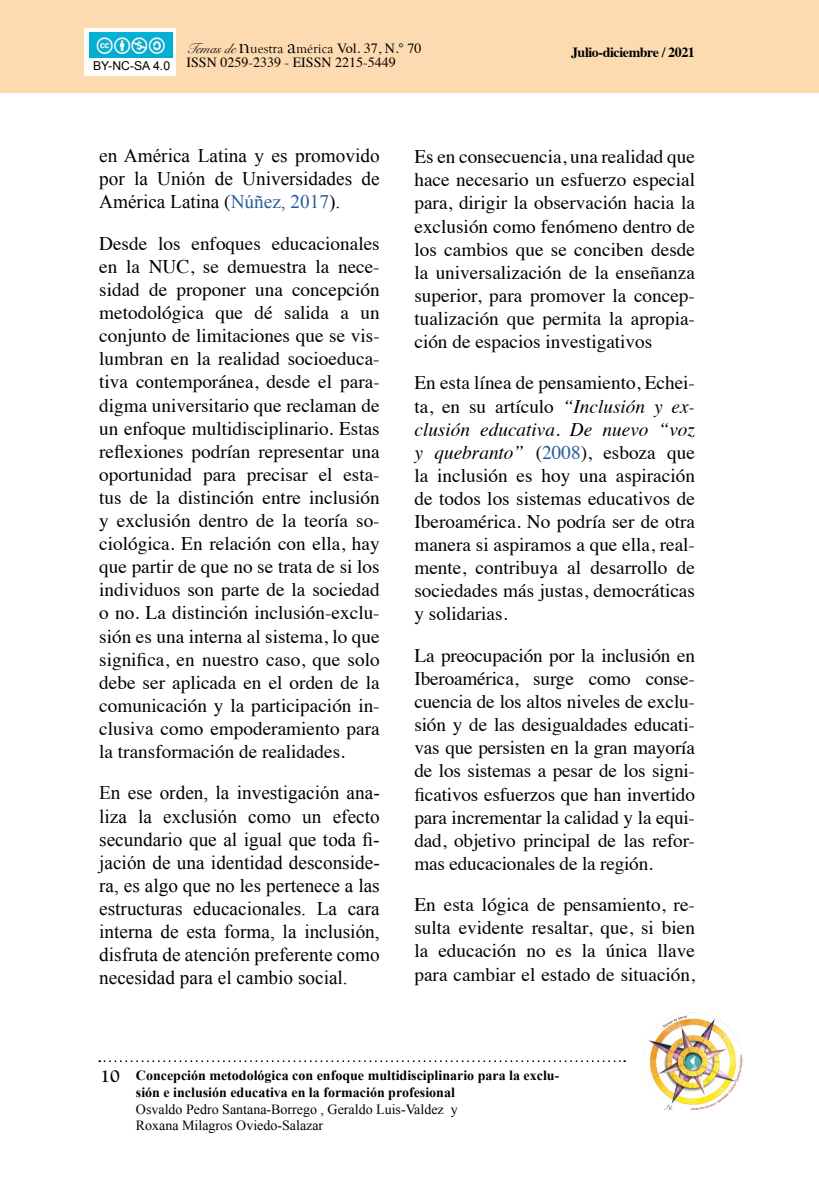
<style>
.page{position:relative;width:819px;height:1197px;background:#fff}
.page>*{position:absolute;margin:0;border:0;box-sizing:border-box;transform-origin:0 0}
.t1{font:19.25px/23.1px "Times";color:#000;text-align:justify}
.t2{font:19.25px/23.1px "Times New Roman";color:#000;text-align:justify}
.t3{font:700 17.5px "Goudy";color:#000}
.t4{font:14.17px "Goudy Old Style T";color:#000}
.t5{font:700 14px/16.8px "Times New Roman";color:#000}
.t6{font:14px/16.8px "Times New Roman";color:#000}
.t7{font:14px "Times";color:#000}
.t8{font:700 14px "Times";letter-spacing:-.03em;color:#000}
.t9{font:12.25px "Arial";color:#000}
.s1{font-family:"Snell Roundhand"}
.s2{font-size:21.18px}
.s3{font-family:"Times"}
.s4{font-family:"Times";font-size:14px}
.s5{color:#275b9b}
.s6{font-style:italic}
</style>
<div class="page">
<div style="left:0;top:0;width:819px;height:93px;background:#fddbb1"></div>
<svg style="left:99px;top:1060px;width:526px;height:2px"></svg>
<img style="left:644px;top:1012px;width:99px;height:98px">
<div style="left:85px;top:29px;width:91px;height:47px;background:#fff"></div>
<img style="left:89px;top:32px;width:83px;height:25px">
<p class="t9" style="left:93px;top:57px;width:79px">BY-NC-SA 4.0</p>
<p class="t4" style="left:187px;top:41px;width:237px"><span class="s1">Temas de</span> <span class="s2">n</span>uestra <span class="s2">a</span>mérica <span class="s3">Vol. 37,</span> <span class="s4">N.° 70</span></p>
<p class="t7" style="left:187px;top:49px;width:211px">ISSN 0259-2339 - EISSN 2215-5449</p>
<p class="t8" style="left:571px;top:39px;width:125px">Julio-diciembre / 2021</p>
<p class="t2" style="left:99px;top:144px;width:282px">en América Latina y es promovido por la Unión de Universidades de América Latina <span class="s3">(</span><span class="s5">Núñez, 2017</span>).</p>
<p class="t1" style="left:99px;top:230px;width:282px">Desde los enfoques educacionales en la NUC, se demuestra la nece&shy;sidad de proponer una concepción metodológica que dé salida a un conjunto de limitaciones que se vis&shy;lumbran en la realidad socioeduca&shy;tiva contemporánea, desde el para&shy;digma universitario que reclaman de un enfoque multidisciplinario. Estas reflexiones podrían representar una oportunidad para precisar el esta&shy;tus de la distinción entre inclusión y exclusión dentro de la teoría so&shy;ciológica. En relación con ella, hay que partir de que no se trata de si los individuos son parte de la sociedad o no. La distinción inclusión-exclu&shy;sión es una interna al sistema, lo que significa, en nuestro caso, que solo debe ser aplicada en el orden de la comunicación y la participación in&shy;clusiva como empoderamiento para la transformación de realidades.</p>
<p class="t2" style="left:99px;top:781px;width:282px">En ese orden, la investigación ana&shy;liza la exclusión como un efecto secundario que al igual que toda fi&shy;jación de una identidad desconside&shy;ra, es algo que no <span class="s3">les</span> pertenece a las estructuras educacionales. La cara interna de esta forma, la inclusión, disfruta de atención preferente como necesidad para el cambio social.</p>
<p class="t1" style="left:414px;top:144px;width:282px">Es en consecuencia, una realidad que hace necesario un esfuerzo especial para, dirigir la observación hacia la exclusión como fenómeno dentro de los cambios que se conciben desde la universalización de la enseñanza superior, para promover la concep&shy;tualización que permita la apropia&shy;ción de espacios investigativos</p>
<p class="t1" style="left:414px;top:370px;width:282px">En esta línea de pensamiento, Echei&shy;ta, en su artículo <span class="s6">“Inclusión y ex&shy;clusión educativa. De nuevo “voz y quebranto”</span> (<span class="s5">2008</span>), esboza que la inclusión es hoy una aspiración de todos los sistemas educativos de Iberoamérica. No podría ser de otra manera si aspiramos a que ella, real&shy;mente, contribuya al desarrollo de sociedades más justas, democráticas y solidarias.</p>
<p class="t1" style="left:414px;top:642px;width:282px">La preocupación por la inclusión en Iberoamérica, surge como conse&shy;cuencia de los altos niveles de exclu&shy;sión y de las desigualdades educati&shy;vas que persisten en la gran mayoría de los sistemas a pesar de los signi&shy;ficativos esfuerzos que han invertido para incrementar la calidad y la equi&shy;dad, objetivo principal de las refor&shy;mas educacionales de la región.</p>
<p class="t1" style="left:414px;top:892px;width:282px">En esta lógica de pensamiento, re&shy;sulta evidente resaltar, que, si bien la educación no es la única llave para cambiar el estado de situación,</p>
<p class="t3" style="left:100px;top:1065px;width:21px">10</p>
<p class="t5" style="left:136px;top:1067px;width:425px">Concepción metodológica con enfoque multidisciplinario para la exclu&shy;sión e inclusión educativa en la formación profesional</p>
<p class="t6" style="left:136px;top:1100px;width:323px">Osvaldo Pedro Santana-Borrego , Geraldo Luis-Valdez y<br>Roxana Milagros Oviedo-Salazar</p>
</div>
